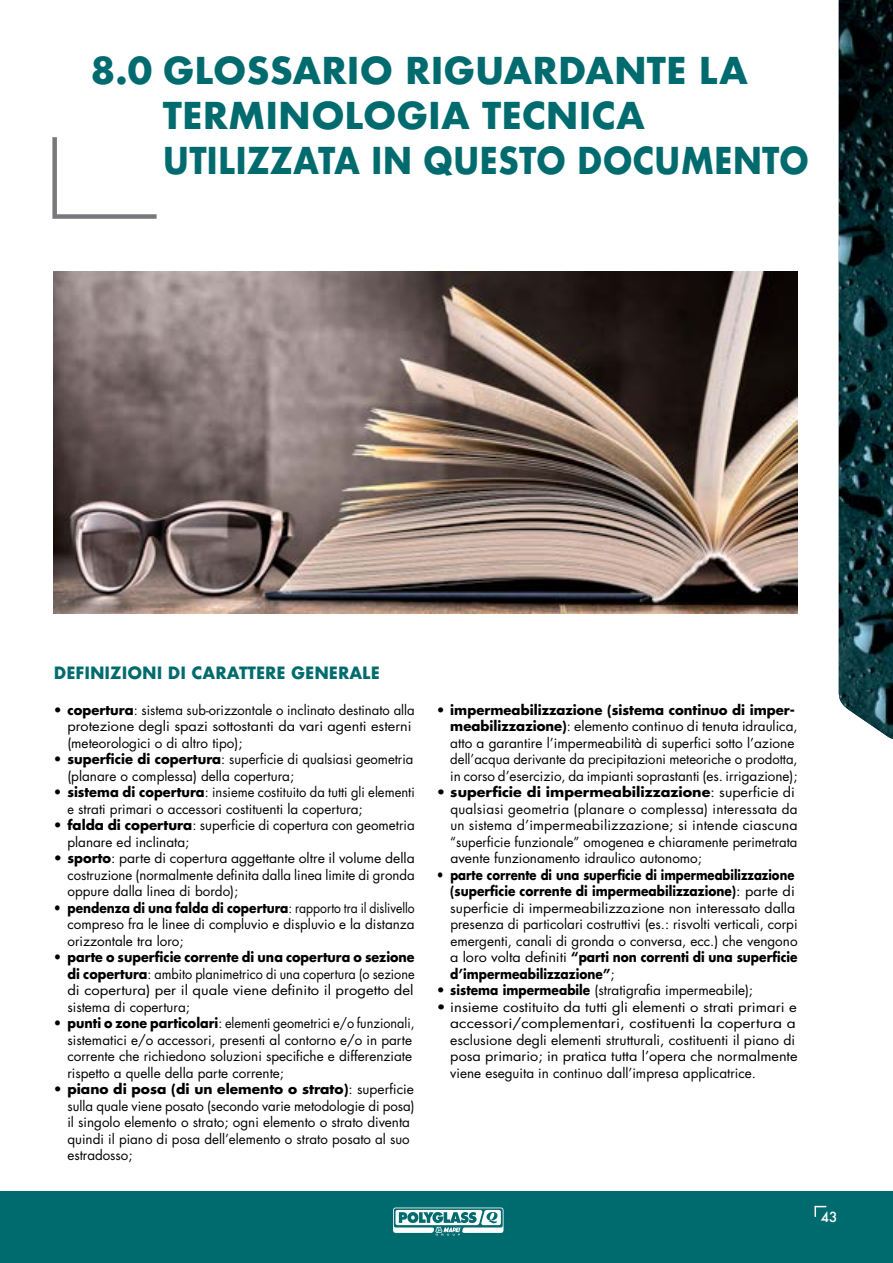
<style>
.page{position:relative;width:893px;height:1263px;background:#fff}
.page>*{position:absolute;margin:0;border:0;box-sizing:border-box;transform-origin:0 0}
.t1{font:700 36px "Futura";color:#006b6e}
.t2{font:700 36px "Futura";color:#006b6e;scale:.9 1}
.t3{font:700 16.5px "Futura";color:#006b6e}
.t4{font:13.5px/16.5px "Futura Std";color:#000}
.t5{font:13.5px/16.5px "Futura Std";color:#000;scale:.86 1}
.t6{font:13.5px/16.5px "Futura Std";color:#000;scale:1.1 1}
.t7{font:13.5px/16.5px "Futura Std";color:#000;scale:1.06 1}
.t8{font:13.5px/16.5px "Futura Std";color:#000;scale:.95 1}
.t9{font:13.5px/16.5px "Futura Std";color:#000;text-align:justify;scale:.94 1}
.t10{font:13.5px/16.5px "Futura Std";color:#000;text-align:justify;scale:.9 1}
.t11{font:13.5px/16.5px "Futura Std";color:#000;scale:.96 1}
.t12{font:500 13.5px "Futura";color:#fff}
.s1{font-weight:700}
</style>
<div class="page">
<div style="left:0;top:1191px;width:893px;height:72px;background:#006b6e"></div>
<svg style="left:393px;top:1207px;width:110px;height:28px"></svg>
<img style="left:839px;top:0;width:54px;height:739px">
<svg style="left:814px;top:1205px;width:13px;height:12px"></svg>
<svg style="left:52px;top:137px;width:105px;height:82px"></svg>
<img style="left:54px;top:271px;width:743px;height:342px">
<h1 class="t1" style="left:91px;top:44px;width:86px">8.0 GLO</h1>
<h1 class="t1" style="left:247px;top:44px;width:72px">SSARIO</h1>
<h1 class="t1" style="left:405px;top:44px;width:23px">RIG</h1>
<h1 class="t1" style="left:475px;top:44px;width:57px">UARDA</h1>
<h1 class="t1" style="left:614px;top:44px;width:109px">NTE LA</h1>
<h1 class="t1" style="left:91px;top:89px;width:32px">TERMI</h1>
<h1 class="t1" style="left:278px;top:89px;width:61px">NOLOGIA</h1>
<h1 class="t1" style="left:482px;top:89px;width:164px">TECNICA</h1>
<h1 class="t2" style="left:163px;top:134px;width:171px">UTILI ZZATA</h1>
<h1 class="t2" style="left:371px;top:134px;width:461px">I N QUESTO DoCUMENTO</h1>
<p class="t3" style="left:54px;top:661px;width:160px">DEFINIZIONI DI CARATTERE</p>
<p class="t3" style="left:291px;top:661px;width:49px">GENERALE</p>
<p class="t4" style="left:67px;top:701px;width:349px;text-indent:-14px">• <span class="s1">copertura</span>: sistema sub-orizzontale o inclinato destinato alla protezione degli spazi sottostanti da vari agenti esterni (meteorologici o di altro tipo);</p>
<p class="t4" style="left:67px;top:751px;width:347px;text-indent:-14px">• <span class="s1">superficie di copertura</span>: superficie di qualsiasi geometria (planare o complessa) della copertura;</p>
<p class="t11" style="left:67px;top:784px;width:363px;text-indent:-13px">• <span class="s1">sistema di copertura</span>: insieme costituito da tutti gli elementi e strati primari o accessori costituenti la copertura;</p>
<p class="t4" style="left:67px;top:817px;width:349px;text-indent:-13px">• <span class="s1">falda di copertura</span>: superficie di copertura con geometria planare ed inclinata;</p>
<p class="t4" style="left:67px;top:850px;width:349px;text-align:justify;text-indent:-14px">• <span class="s1">sporto</span>: parte di copertura aggettante oltre il volume della costruzione (normalmente definita dalla linea limite di gronda oppure dalla linea di bordo);</p>
<p class="t10" style="left:67px;top:899px;width:387px;text-indent:-14px">• <span class="s1">pendenza di una falda di copertura</span>: rapporto tra il dislivello compreso fra le linee di compluvio e displuvio e la distanza orizzontale tra loro;</p>
<p class="t9" style="left:67px;top:949px;width:371px;text-indent:-14px">• <span class="s1">parte o superficie corrente di una copertura o sezione di copertura</span>: ambito planimetrico di una copertura (o sezione di copertura) per il quale viene definito il progetto del sistema di copertura;</p>
<p class="t8" style="left:67px;top:1015px;width:367px;text-indent:-14px">• <span class="s1">punti o zone particolari</span>: elementi geometrici e/o funzionali, sistematici e/o accessori, presenti al contorno e/o in parte corrente che richiedono soluzioni specifiche e differenziate rispetto a quelle della parte corrente;</p>
<p class="t4" style="left:67px;top:1081px;width:349px;text-indent:-13px">• <span class="s1">piano di posa (di un elemento o strato)</span>: superficie sulla quale viene posato (secondo varie metodologie di posa) il singolo elemento o strato; ogni elemento o strato diventa quindi il piano di posa dell’elemento o strato posato al suo estradosso;</p>
<p class="t4" style="left:450px;top:701px;width:349px;text-indent:-13px">• <span class="s1">impermeabilizzazione (sistema continuo di imper&shy;meabilizzazione)</span>: elemento continuo di tenuta idraulica, atto a garantire l’impermeabilità di superfici sotto l’azione dell’acqua derivante da precipitazioni meteoriche o prodotta, in corso d’esercizio, da impianti soprastanti (es. irrigazione);</p>
<p class="t7" style="left:450px;top:784px;width:329px;text-indent:-14px">• <span class="s1">superficie di impermeabilizzazione</span>: superficie di qualsiasi geometria (planare o complessa) interessata da un sistema d’impermeabilizzazione; si intende ciascuna “superficie funzionale” omogenea e chiaramente perimetrata avente funzionamento idraulico autonomo;</p>
<p class="t5" style="left:450px;top:866px;width:405px;text-indent:-13px">• <span class="s1">parte corrente di una superficie di impermeabilizzazione (superficie corrente di impermeabilizzazione)</span>: parte di superficie di impermeabilizzazione non interessato dalla presenza di particolari costruttivi (es.: risvolti verticali, corpi emergenti, canali di gronda o conversa, ecc.) che vengono a loro volta definiti <span class="s1">“parti non correnti di una superficie d’impermeabilizzazione”</span>;</p>
<p class="t4" style="left:437px;top:982px;width:318px">• <span class="s1">sistema impermeabile</span> (stratigrafia impermeabile);</p>
<p class="t6" style="left:450px;top:998px;width:317px;text-indent:-13px">• insieme costituito da tutti gli elementi o strati primari e accessori/complementari, costituenti la copertura a esclusione degli elementi strutturali, costituenti il piano di posa primario; in pratica tutta l’opera che normalmente viene eseguita in continuo dall’impresa applicatrice.</p>
<p class="t12" style="left:821px;top:1208px;width:18px">43</p>
</div>
